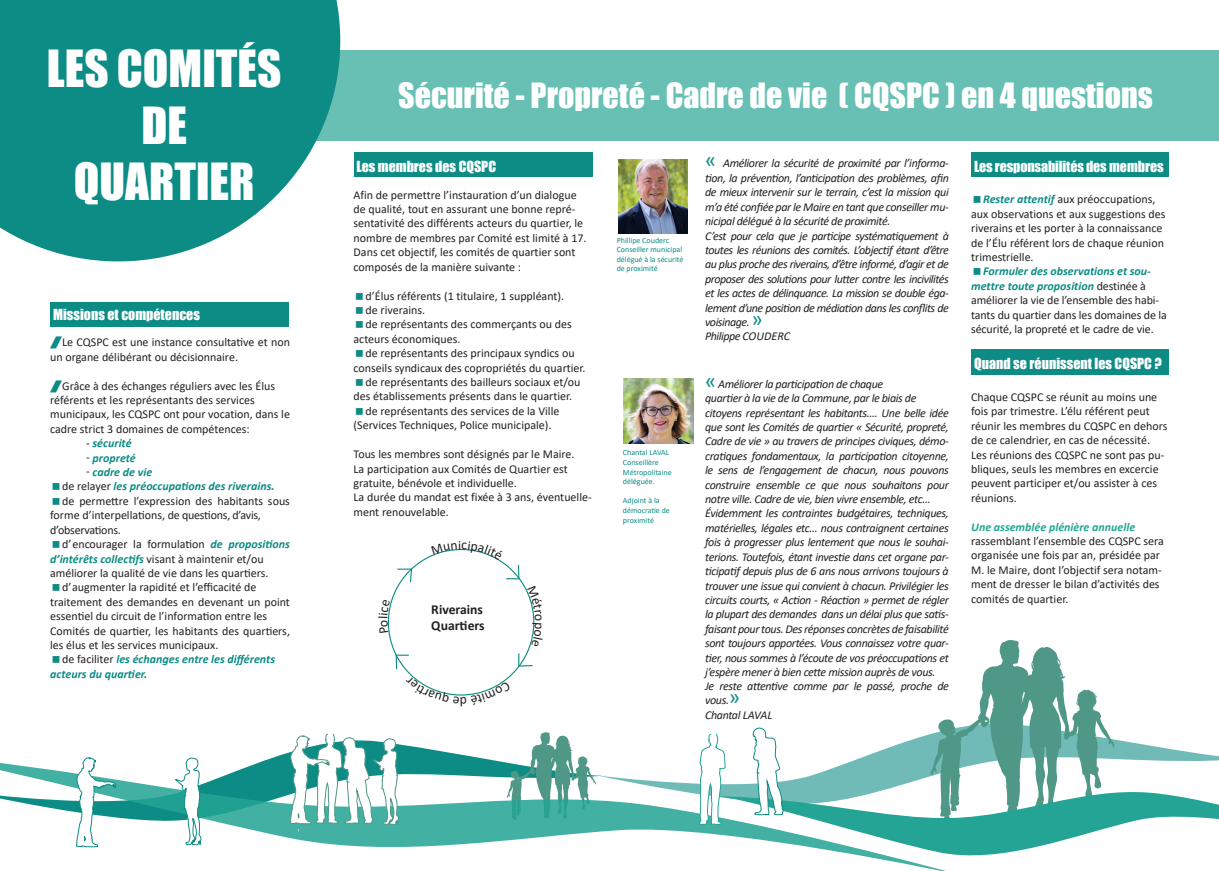
<style>
.page{position:relative;width:1219px;height:871px;background:#fff}
.page>*{position:absolute;margin:0;border:0;box-sizing:border-box;transform-origin:0 0}
.t1{font:47px "Impact";color:#fff}
.t2{font:32px "Impact";color:#fff}
.t3{font:22px "Calibri";color:#0c8c85}
.t4{font:14px "Impact";color:#fff}
.t5{font:700 13.7px "Calibri";color:#231f20}
.t6{font:12px/14.4px "Calibri";color:#231f20}
.t7{font:italic 12px/14.4px "Calibri";letter-spacing:-.03em;color:#231f20;text-align:justify}
.t8{font:italic 700 12px "Calibri";color:#0c8c85}
.t9{font:12px "Calibri";letter-spacing:-.02em;color:#231f20}
.t10{font:8px/9.6px "Calibri";color:#0c8c85}
.s1{font-weight:400;font-style:normal;color:#231f20}
.s2{font-weight:700;font-style:italic;color:#0c8c85}
.s3{font-style:normal;font-size:22px;color:#0c8c85}
.s4{font-weight:700;font-style:italic;color:#23a494}
</style>
<div class="page">
<svg style="left:399px;top:744px;width:58px;height:10px"></svg>
<svg style="left:531px;top:732px;width:41px;height:22px"></svg>
<svg style="left:0;top:754px;width:942px;height:116px"></svg>
<svg style="left:267px;top:733px;width:132px;height:98px"></svg>
<div style="left:309px;top:50px;width:910px;height:91px;background:#68c0b5"></div>
<svg style="left:0;top:0;width:340px;height:261px;background:#2a9a94"></svg>
<svg style="left:175px;top:757px;width:27px;height:87px"></svg>
<svg style="left:65px;top:757px;width:51px;height:90px"></svg>
<svg style="left:698px;top:640px;width:521px;height:225px"></svg>
<svg style="left:397px;top:567px;width:16px;height:16px"></svg>
<svg style="left:518px;top:652px;width:15px;height:15px"></svg>
<div style="left:50px;top:301px;width:239px;height:25px;background:#0c8c85"></div>
<div style="left:354px;top:152px;width:239px;height:25px;background:#0c8c85"></div>
<div style="left:971px;top:349px;width:198px;height:25px;background:#0c8c85"></div>
<div style="left:971px;top:152px;width:198px;height:25px;background:#0c8c85"></div>
<img style="left:619px;top:160px;width:68px;height:73px">
<img style="left:623px;top:378px;width:70px;height:65px">
<svg style="left:395px;top:653px;width:14px;height:17px"></svg>
<svg style="left:431px;top:548px;width:89px;height:31px"></svg>
<svg style="left:411px;top:676px;width:100px;height:20px"></svg>
<svg style="left:527px;top:590px;width:8px;height:56px"></svg>
<svg style="left:387px;top:605px;width:3px;height:28px"></svg>
<p class="t1" style="left:47px;top:32px;width:236px">LES COMITÉS</p>
<p class="t1" style="left:141px;top:89px;width:47px">DE</p>
<p class="t1" style="left:74px;top:145px;width:182px">QUARTIER</p>
<p class="t4" style="left:53px;top:303px;width:149px">Missions et compétences</p>
<p class="t6" style="left:50px;top:335px;width:241px;text-indent:12px">Le CQSPC est une instance consultative et non un organe délibérant ou décisionnaire.</p>
<p class="t6" style="left:62px;top:378px;width:215px">Grâce à des échanges réguliers avec les Élus</p>
<p class="t6" style="left:50px;top:392px;width:206px">référents et les représentants des services</p>
<p class="t6" style="left:50px;top:407px;width:241px">municipaux, les CQSPC ont pour vocation, dans le cadre strict 3 domaines de compétences:</p>
<p class="t8" style="left:86px;top:434px;width:47px"><span class="s1">-</span> sécurité</p>
<p class="t8" style="left:86px;top:449px;width:51px"><span class="s1">-</span> propreté</p>
<p class="t8" style="left:86px;top:463px;width:68px"><span class="s1">-</span> cadre de vie</p>
<p class="t8" style="left:62px;top:478px;width:214px"><span class="s1">de relayer</span> les préoccupations des riverains.</p>
<p class="t6" style="left:50px;top:493px;width:241px;text-indent:12px">de permettre l’expression des habitants sous forme d’interpellations, de questions, d’avis,</p>
<p class="t9" style="left:50px;top:521px;width:72px">d’observations.</p>
<p class="t6" style="left:50px;top:536px;width:241px;text-indent:12px">d’ encourager la formulation <span class="s2">de propositions d’intérêts collectifs</span> visant à maintenir et/ou</p>
<p class="t6" style="left:50px;top:565px;width:220px">améliorer la qualité de vie dans les quartiers.</p>
<p class="t6" style="left:62px;top:579px;width:196px">d’ augmenter la rapidité et l’efficacité de</p>
<p class="t6" style="left:50px;top:594px;width:241px">traitement des demandes en devenant un point essentiel du circuit de l’information entre les</p>
<p class="t6" style="left:50px;top:623px;width:241px">Comités de quartier, les habitants des quartiers, les élus et les services municipaux.</p>
<p class="t8" style="left:62px;top:650px;width:214px"><span class="s1">de faciliter</span> les échanges entre les différents</p>
<p class="t8" style="left:50px;top:665px;width:99px">acteurs du quartier.</p>
<h2 class="t2" style="left:398px;top:71px;width:756px">Sécurité - Propreté - Cadre de vie ( CQSPC ) en 4 questions</h2>
<p class="t4" style="left:356px;top:155px;width:141px">Les membres des CQSPC</p>
<p class="t6" style="left:354px;top:187px;width:235px">Afin de permettre l’instauration d’un dialogue de qualité, tout en assurant une bonne repré&shy;sentativité des différents acteurs du quartier, le nombre de membres par Comité est limité à 17.</p>
<p class="t6" style="left:354px;top:245px;width:223px">Dans cet objectif, les comités de quartier sont composés de la manière suivante :</p>
<p class="t6" style="left:366px;top:288px;width:200px">d’Élus référents (1 titulaire, 1 suppléant).</p>
<p class="t6" style="left:366px;top:302px;width:61px">de riverains.</p>
<p class="t6" style="left:354px;top:317px;width:220px;text-indent:12px">de représentants des commerçants ou des acteurs économiques.</p>
<p class="t6" style="left:366px;top:345px;width:211px">de représentants des principaux syndics ou</p>
<p class="t6" style="left:354px;top:360px;width:234px">conseils syndicaux des copropriétés du quartier.</p>
<p class="t6" style="left:366px;top:374px;width:216px">de représentants des bailleurs sociaux et/ou</p>
<p class="t6" style="left:354px;top:389px;width:220px">des établissements présents dans le quartier.</p>
<p class="t6" style="left:366px;top:403px;width:195px">de représentants des services de la Ville</p>
<p class="t6" style="left:354px;top:417px;width:199px">(Services Techniques, Police municipale).</p>
<p class="t6" style="left:354px;top:446px;width:222px">Tous les membres sont désignés par le Maire.</p>
<p class="t6" style="left:354px;top:461px;width:216px">La participation aux Comités de Quartier est gratuite, bénévole et individuelle.</p>
<p class="t6" style="left:354px;top:489px;width:240px">La durée du mandat est fixée à 3 ans, éventuelle&shy;ment renouvelable.</p>
<p class="t5" style="left:431px;top:599px;width:53px">Riverains</p>
<p class="t5" style="left:431px;top:616px;width:55px">Quartiers</p>
<p class="t10" style="left:617px;top:235px;width:54px">Phillipe Couderc</p>
<p class="t10" style="left:617px;top:244px;width:68px">Conseiller municipal délégué à la sécurité</p>
<p class="t10" style="left:617px;top:263px;width:43px">de proximité</p>
<p class="t10" style="left:623px;top:447px;width:48px">Chantal LAVAL</p>
<p class="t10" style="left:623px;top:457px;width:37px">Conseillère</p>
<p class="t10" style="left:623px;top:466px;width:50px">Métropolitaine</p>
<p class="t10" style="left:623px;top:476px;width:33px">déléguée.</p>
<p class="t10" style="left:623px;top:495px;width:38px">Adjoint à la</p>
<p class="t10" style="left:623px;top:505px;width:48px">démocratie de proximité</p>
<p class="t3" style="left:705px;top:145px;width:13px">«</p>
<p class="t4" style="left:974px;top:156px;width:191px">Les responsabilités des membres</p>
<p class="t7" style="left:705px;top:156px;width:245px;text-indent:18px">Améliorer la sécurité de proximité par l’informa&shy;tion, la prévention, l’anticipation des problèmes, afin de mieux intervenir sur le terrain, c’est la mission qui m’a été confiée par le Maire en tant que conseiller mu&shy;nicipal délégué à la sécurité de proximité.</p>
<p class="t7" style="left:705px;top:228px;width:245px">C’est pour cela que je participe systématiquement à toutes les réunions des comités. L’objectif étant d’être au plus proche des riverains, d’être informé, d’agir et de proposer des solutions pour lutter contre les incivilités et les actes de délinquance. La mission se double éga&shy;lement d’une position de médiation dans les conflits de voisinage. <span class="s3">»</span></p>
<p class="t7" style="left:705px;top:328px;width:86px">Philippe COUDERC</p>
<p class="t6" style="left:971px;top:192px;width:196px;text-indent:12px"><span class="s2">Rester attentif</span> aux préoccupations, aux observations et aux suggestions des riverains et les porter à la connaissance de l’Élu référent lors de chaque réunion trimestrielle.</p>
<p class="t6" style="left:971px;top:264px;width:197px;text-indent:12px"><span class="s2">Formuler des observations et sou&shy;mettre toute proposition</span> destinée à améliorer la vie de l’ensemble des habi&shy;tants du quartier dans les domaines de la sécurité, la propreté et le cadre de vie.</p>
<p class="t7" style="left:705px;top:376px;width:180px"><span class="s3">«</span> Améliorer la participation de chaque</p>
<p class="t7" style="left:705px;top:390px;width:213px">quartier à la vie de la Commune, par le biais de</p>
<p class="t7" style="left:705px;top:405px;width:245px">citoyens représentant les habitants.... Une belle idée que sont les Comités de quartier « Sécurité, propreté, Cadre de vie » au travers de principes civiques, démo&shy;cratiques fondamentaux, la participation citoyenne, le sens de l’engagement de chacun, nous pouvons construire ensemble ce que nous souhaitons pour notre ville. Cadre de vie, bien vivre ensemble, etc...</p>
<p class="t7" style="left:705px;top:505px;width:245px">Évidemment les contraintes budgétaires, techniques, matérielles, légales etc... nous contraignent certaines fois à progresser plus lentement que nous le souhai&shy;terions. Toutefois, étant investie dans cet organe par&shy;ticipatif depuis plus de 6 ans nous arrivons toujours à trouver une issue qui convient à chacun. Privilégier les circuits courts, « Action - Réaction » permet de régler la plupart des demandes dans un délai plus que satis&shy;faisant pour tous. Des réponses concrètes de faisabilité sont toujours apportées. Vous connaissez votre quar&shy;tier, nous sommes à l’écoute de vos préoccupations et j’espère mener à bien cette mission auprès de vous.</p>
<p class="t7" style="left:705px;top:678px;width:245px">Je reste attentive comme par le passé, proche de vous.<span class="s3">»</span></p>
<p class="t7" style="left:705px;top:707px;width:69px">Chantal LAVAL</p>
<p class="t4" style="left:974px;top:353px;width:189px">Quand se réunissent les CQSPC ?</p>
<p class="t6" style="left:971px;top:389px;width:198px">Chaque CQSPC se réunit au moins une fois par trimestre. L’élu référent peut réunir les membres du CQSPC en dehors de ce calendrier, en cas de nécessité.<br>Les réunions des CQSPC ne sont pas pu&shy;bliques, seuls les membres en excercie peuvent participer et/ou assister à ces réunions.</p>
<p class="t6" style="left:971px;top:519px;width:194px"><span class="s4">Une assemblée plénière annuelle </span>rassemblant l’ensemble des CQSPC sera organisée une fois par an, présidée par M. le Maire, dont l’objectif sera notam&shy;ment de dresser le bilan d’activités des comités de quartier.</p>
</div>
